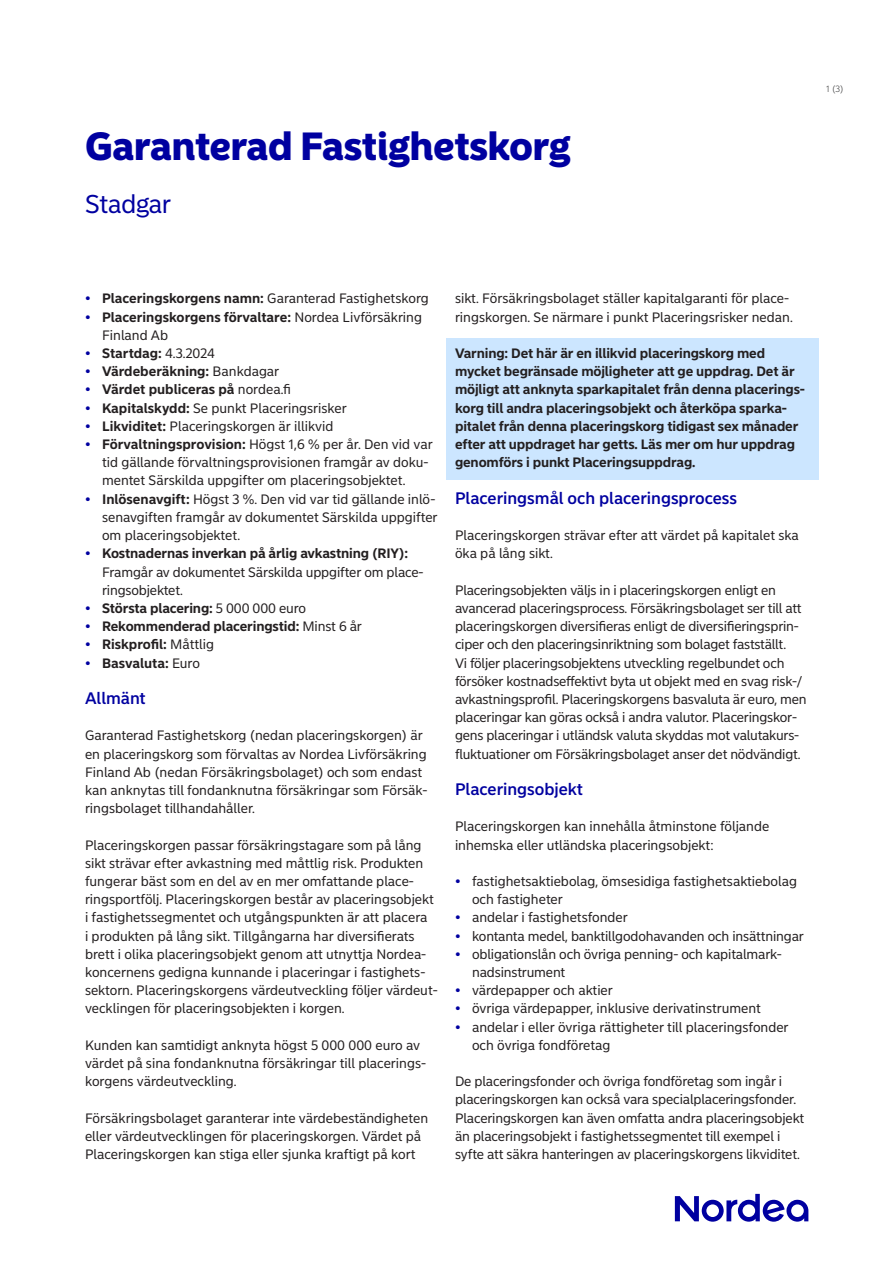
<style>
.page{position:relative;width:893px;height:1263px;background:#fff}
.page>*{position:absolute;margin:0;border:0;box-sizing:border-box;transform-origin:0 0}
.A4_headline_26pt_26_4pt__H1{font:900 39px "Nordea Sans Large";color:#0000a0}
.Sub_title_17pt_20_4pt__P{font:25.5px "Nordea Sans Large";color:#0000a0}
.Body_text_headline_-_level_-_11pt_11_25p{font:500 16.5px "Nordea Sans Small";color:#0000a0}
.Body_text_no_indent_9pt_11_25pt__P{font:13.5px/18.1px "Nordea Sans Small";color:#231f20}
.Body_text_no_indent_9pt_11_25pt__P-2{font:700 13.5px/18.1px "Nordea Sans Small";letter-spacing:-.01em;color:#231f20}
.t1{font:300 9px "Nordea Sans Small";color:#474748}
.s1{color:#0000a0}
.s2{font-weight:700}
.s3{font-weight:400;color:#0000a0}
.s4{font-weight:400}
</style>
<div class="page">
<div style="left:446px;top:338px;width:373px;height:141px;background:#cce6ff"></div>
<svg style="left:675px;top:1194px;width:133px;height:28px"></svg>
<h1 class="A4_headline_26pt_26_4pt__H1" style="left:85px;top:122px;width:486px">Garanterad Fastighetskorg</h1>
<p class="Sub_title_17pt_20_4pt__P" style="left:85px;top:189px;width:87px">Stadgar</p>
<p class="t1" style="left:826px;top:83px;width:19px">1 (3)</p>
<p class="Body_text_no_indent_9pt_11_25pt__P" style="left:85px;top:290px;width:345px"><span class="s1">•</span> <span class="s2">Placeringskorgens namn:</span> Garanterad Fastighetskorg</p>
<p class="Body_text_no_indent_9pt_11_25pt__P-2" style="left:102px;top:308px;width:321px;text-indent:-17px"><span class="s3">•</span> Placeringskorgens förvaltare: <span class="s4">Nordea Livförsäkring<br>Finland Ab</span></p>
<p class="Body_text_no_indent_9pt_11_25pt__P-2" style="left:85px;top:344px;width:131px"><span class="s3">•</span> Startdag: <span class="s4">4.3.2024</span></p>
<p class="Body_text_no_indent_9pt_11_25pt__P-2" style="left:85px;top:363px;width:196px"><span class="s3">•</span> Värdeberäkning: <span class="s4">Bankdagar</span></p>
<p class="Body_text_no_indent_9pt_11_25pt__P-2" style="left:85px;top:381px;width:208px"><span class="s3">•</span> Värdet publiceras på <span class="s4">nordea.fi</span></p>
<p class="Body_text_no_indent_9pt_11_25pt__P" style="left:85px;top:399px;width:263px"><span class="s1">•</span> <span class="s2">Kapitalskydd:</span> Se punkt Placeringsrisker</p>
<p class="Body_text_no_indent_9pt_11_25pt__P" style="left:85px;top:417px;width:250px"><span class="s1">•</span> <span class="s2">Likviditet:</span> Placeringskorgen är illikvid</p>
<p class="Body_text_no_indent_9pt_11_25pt__P" style="left:102px;top:435px;width:332px;text-indent:-17px"><span class="s1">•</span> <span class="s2">Förvaltningsprovision:</span> Högst 1,6 % per år. Den vid var tid gällande förvaltningsprovisionen framgår av doku&shy;mentet Särskilda uppgifter om placeringsobjektet.</p>
<p class="Body_text_no_indent_9pt_11_25pt__P" style="left:102px;top:490px;width:337px;text-indent:-17px"><span class="s1">•</span> <span class="s2">Inlösenavgift:</span> Högst 3 %. Den vid var tid gällande inlö&shy;senavgiften framgår av dokumentet Särskilda uppgifter om placeringsobjektet.</p>
<p class="Body_text_no_indent_9pt_11_25pt__P" style="left:102px;top:545px;width:323px;text-indent:-17px"><span class="s1">•</span> <span class="s2">Kostnadernas inverkan på årlig avkastning (RIY):<br></span>Framgår av dokumentet Särskilda uppgifter om place&shy;ringsobjektet.</p>
<p class="Body_text_no_indent_9pt_11_25pt__P-2" style="left:85px;top:599px;width:222px"><span class="s3">•</span> Största placering: <span class="s4">5 000 000 euro</span></p>
<p class="Body_text_no_indent_9pt_11_25pt__P-2" style="left:85px;top:617px;width:278px"><span class="s3">•</span> Rekommenderad placeringstid: <span class="s4">Minst 6 år</span></p>
<p class="Body_text_no_indent_9pt_11_25pt__P-2" style="left:85px;top:636px;width:130px"><span class="s3">•</span> Riskprofil: <span class="s4">Måttlig</span></p>
<p class="Body_text_no_indent_9pt_11_25pt__P-2" style="left:85px;top:654px;width:116px"><span class="s3">•</span> Basvaluta: <span class="s4">Euro</span></p>
<h2 class="Body_text_headline_-_level_-_11pt_11_25p" style="left:85px;top:688px;width:62px">Allmänt</h2>
<p class="Body_text_no_indent_9pt_11_25pt__P" style="left:85px;top:727px;width:344px">Garanterad Fastighetskorg (nedan placeringskorgen) är en placeringskorg som förvaltas av Nordea Livförsäkring Finland Ab (nedan Försäkringsbolaget) och som endast kan anknytas till fondanknutna försäkringar som Försäk&shy;ringsbolaget tillhandahåller.</p>
<p class="Body_text_no_indent_9pt_11_25pt__P" style="left:85px;top:836px;width:354px">Placeringskorgen passar försäkringstagare som på lång sikt strävar efter avkastning med måttlig risk. Produkten fungerar bäst som en del av en mer omfattande place&shy;ringsportfölj. Placeringskorgen består av placeringsobjekt i fastighetssegmentet och utgångspunkten är att placera<br>i produkten på lång sikt. Tillgångarna har diversifierats brett i olika placeringsobjekt genom att utnyttja Nordea&shy;koncernens gedigna kunnande i placeringar i fastighets&shy;sektorn. Placeringskorgens värdeutveckling följer värdeut&shy;vecklingen för placeringsobjekten i korgen.</p>
<p class="Body_text_no_indent_9pt_11_25pt__P" style="left:85px;top:1036px;width:343px">Kunden kan samtidigt anknyta högst 5 000 000 euro av värdet på sina fondanknutna försäkringar till placerings&shy;korgens värdeutveckling.</p>
<p class="Body_text_no_indent_9pt_11_25pt__P" style="left:85px;top:1109px;width:345px">Försäkringsbolaget garanterar inte värdebeständigheten eller värdeutvecklingen för placeringskorgen. Värdet på<br>Placeringskorgen kan stiga eller sjunka kraftigt på kort</p>
<p class="Body_text_no_indent_9pt_11_25pt__P" style="left:455px;top:290px;width:339px">sikt. Försäkringsbolaget ställer kapitalgaranti för place&shy;ringskorgen. Se närmare i punkt Placeringsrisker nedan.</p>
<p class="Body_text_no_indent_9pt_11_25pt__P-2" style="left:455px;top:344px;width:352px">Varning: Det här är en illikvid placeringskorg med mycket begränsade möjligheter att ge uppdrag. Det är möjligt att anknyta sparkapitalet från denna placerings&shy;korg till andra placeringsobjekt och återköpa sparka&shy;pitalet från denna placeringskorg tidigast sex månader efter att uppdraget har getts. Läs mer om hur uppdrag genomförs i punkt Placeringsuppdrag.</p>
<h2 class="Body_text_headline_-_level_-_11pt_11_25p" style="left:455px;top:488px;width:284px">Placeringsmål och placeringsprocess</h2>
<p class="Body_text_no_indent_9pt_11_25pt__P" style="left:455px;top:526px;width:345px">Placeringskorgen strävar efter att värdet på kapitalet ska öka på lång sikt.</p>
<p class="Body_text_no_indent_9pt_11_25pt__P" style="left:455px;top:581px;width:353px">Placeringsobjekten väljs in i placeringskorgen enligt en avancerad placeringsprocess. Försäkringsbolaget ser till att placeringskorgen diversifieras enligt de diversifieringsprin&shy;ciper och den placeringsinriktning som bolaget fastställt.<br>Vi följer placeringsobjektens utveckling regelbundet och försöker kostnadseffektivt byta ut objekt med en svag risk-/ avkastningsprofil. Placeringskorgens basvaluta är euro, men placeringar kan göras också i andra valutor. Placeringskor&shy;gens placeringar i utländsk valuta skyddas mot valutakurs&shy;fluktuationer om Försäkringsbolaget anser det nödvändigt.</p>
<h2 class="Body_text_headline_-_level_-_11pt_11_25p" style="left:455px;top:779px;width:129px">Placeringsobjekt</h2>
<p class="Body_text_no_indent_9pt_11_25pt__P" style="left:455px;top:818px;width:316px">Placeringskorgen kan innehålla åtminstone följande inhemska eller utländska placeringsobjekt:</p>
<p class="Body_text_no_indent_9pt_11_25pt__P" style="left:472px;top:872px;width:327px;text-indent:-17px"><span class="s1">•</span> fastighetsaktiebolag, ömsesidiga fastighetsaktiebolag och fastigheter</p>
<p class="Body_text_no_indent_9pt_11_25pt__P" style="left:455px;top:909px;width:174px"><span class="s1">•</span> andelar i fastighetsfonder</p>
<p class="Body_text_no_indent_9pt_11_25pt__P" style="left:455px;top:927px;width:350px"><span class="s1">•</span> kontanta medel, banktillgodohavanden och insättningar</p>
<p class="Body_text_no_indent_9pt_11_25pt__P" style="left:472px;top:945px;width:311px;text-indent:-17px"><span class="s1">•</span> obligationslån och övriga penning- och kapitalmark&shy;nadsinstrument</p>
<p class="Body_text_no_indent_9pt_11_25pt__P" style="left:455px;top:981px;width:159px"><span class="s1">•</span> värdepapper och aktier</p>
<p class="Body_text_no_indent_9pt_11_25pt__P" style="left:455px;top:1000px;width:307px"><span class="s1">•</span> övriga värdepapper, inklusive derivatinstrument</p>
<p class="Body_text_no_indent_9pt_11_25pt__P" style="left:472px;top:1018px;width:318px;text-indent:-17px"><span class="s1">•</span> andelar i eller övriga rättigheter till placeringsfonder och övriga fondföretag</p>
<p class="Body_text_no_indent_9pt_11_25pt__P" style="left:455px;top:1072px;width:351px">De placeringsfonder och övriga fondföretag som ingår i placeringskorgen kan också vara specialplaceringsfonder.<br>Placeringskorgen kan även omfatta andra placeringsobjekt än placeringsobjekt i fastighetssegmentet till exempel i syfte att säkra hanteringen av placeringskorgens likviditet.</p>
</div>
